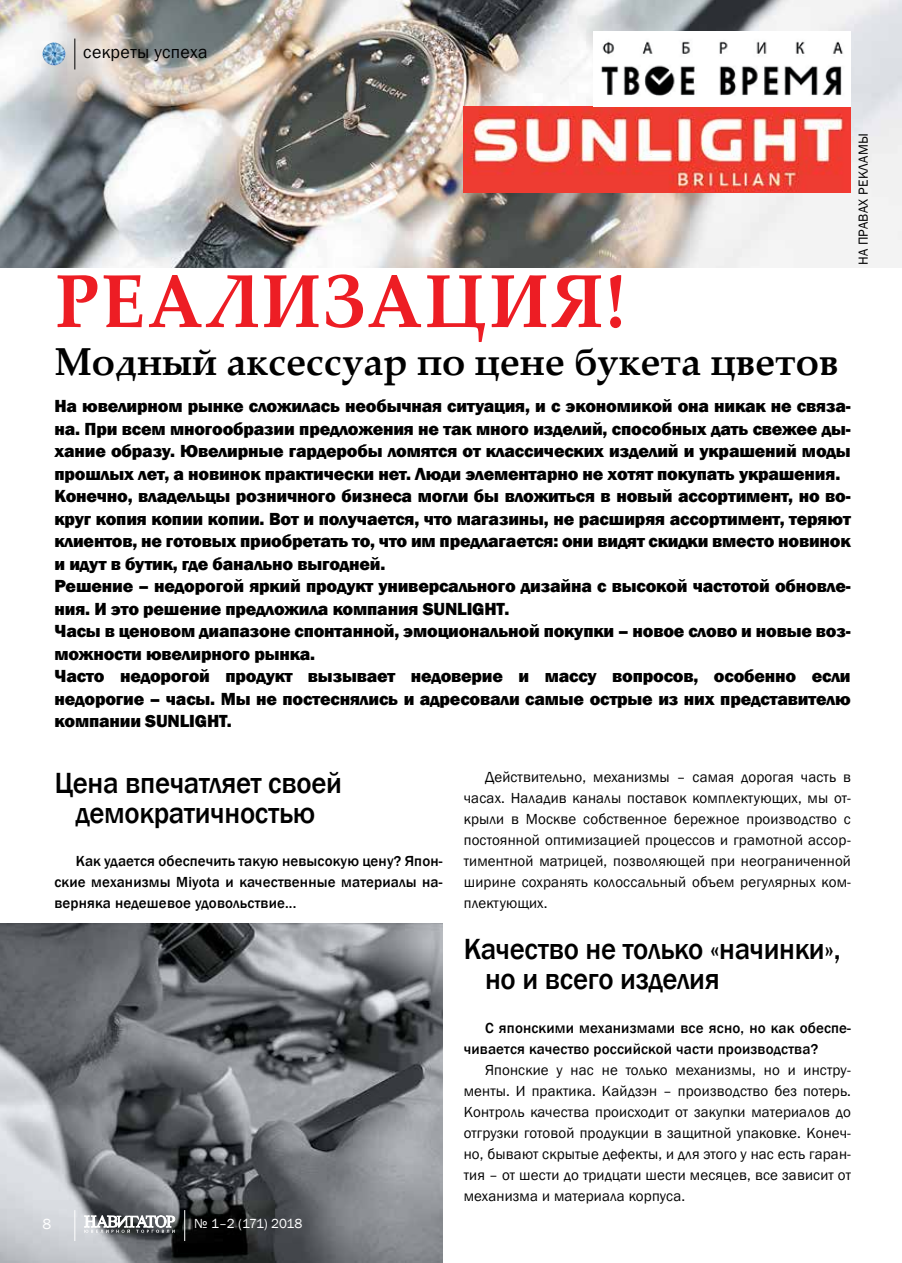
<style>
.page{position:relative;width:902px;height:1263px;background:#fff}
.page>*{position:absolute;margin:0;border:0;box-sizing:border-box;transform-origin:0 0}
.t1{font:700 75px "Palatino Linotype";letter-spacing:.03em;color:#ed1d24;scale:.96 1}
.t2{font:700 39px "Palatino Linotype";color:#000;scale:.96 1}
.t3{font:500 30px/30px "Franklin Gothic";letter-spacing:-.01em;color:#000;scale:.96 1}
.t4{font:800 18px/22.5px "Franklin Gothic";letter-spacing:-.01em;color:#000}
.t5{font:18px "Franklin Gothic";letter-spacing:.02em;color:#000}
.t6{font:15px/21px "Franklin Gothic";letter-spacing:.01em;color:#000;text-align:justify}
.t7{font:500 15px/21px "Franklin Gothic";letter-spacing:.01em;color:#000}
.t8{font:15px "Franklin Gothic";color:#fff}
.t9{font:13.5px "Franklin Gothic";letter-spacing:.02em;color:#000}
.t10{font:13.5px "Franklin Gothic";letter-spacing:-.035em;color:#fff}
</style>
<div class="page">
<img style="left:0;top:923px;width:442px;height:340px">
<hr style="left:901px;top:0;width:1px;height:174px;background:#ed1d24">
<svg style="left:84px;top:1215px;width:91px;height:18px"></svg>
<hr style="left:184px;top:1210px;width:1px;height:31px;background:#fff">
<hr style="left:74px;top:1210px;width:1px;height:31px;background:#fff">
<img style="left:0;top:0;width:901px;height:268px">
<img style="left:43px;top:43px;width:22px;height:22px;border-radius:11px">
<hr style="left:74px;top:39px;width:1px;height:30px;background:#000">
<img style="left:463px;top:107px;width:387px;height:86px">
<img style="left:593px;top:32px;width:257px;height:75px">
<p class="t5" style="left:83px;top:41px;width:126px">секреты успеха</p>
<p class="t9" style="left:854px;top:265px;width:134px;rotate:-90deg">На правах реклам ы</p>
<h1 class="t1" style="left:55px;top:248px;width:595px">РЕАЛИЗАЦИЯ!</h1>
<h2 class="t2" style="left:54px;top:334px;width:818px">Модный аксессуар по цене букета цветов</h2>
<p class="t4" style="left:54px;top:395px;width:797px">На ювелирном рынке сложилась необычная ситуация, и с экономикой она никак не связа&shy;на. При всем многообразии предложения не так много изделий, способных дать свежее ды&shy;хание образу. Ювелирные гардеробы ломятся от классических изделий и украшений моды прошлых лет, а новинок практически нет. Люди элементарно не хотят покупать украшения.<br>Конечно, владельцы розничного бизнеса могли бы вложиться в новый ассортимент, но во&shy;круг копия копии копии. Вот и получается, что магазины, не расширяя ассортимент, теряют клиентов, не готовых приобретать то, что им предлагается: они видят скидки вместо новинок и идут в бутик, где банально выгодней.<br>Решение – недорогой яркий продукт универсального дизайна с высокой частотой обновле&shy;ния. И это решение предложила компания SUNLIGHT.<br>Часы в ценовом диапазоне спонтанной, эмоциональной покупки – новое слово и новые воз&shy;можности ювелирного рынка.<br>Часто недорогой продукт вызывает недоверие и массу вопросов, особенно если недорогие – часы. Мы не постеснялись и адресовали самые острые из них представителю компании SUNLIGHT.</p>
<h3 class="t3" style="left:54px;top:768px;width:301px;text-align:center">Цена впечатляет своей демократичностью</h3>
<p class="t7" style="left:54px;top:851px;width:389px;text-align:justify;text-indent:21px">Как удается обеспечить такую невысокую цену? Япон&shy;ские механизмы Miyota и качественные материалы на&shy;верняка недешевое удовольствие...</p>
<p class="t8" style="left:43px;top:1214px;width:10px">8</p>
<p class="t10" style="left:194px;top:1215px;width:110px">№ 1–2 (171) 2018</p>
<p class="t6" style="left:463px;top:767px;width:388px;text-indent:21px">Действительно, механизмы – самая дорогая часть в часах. Наладив каналы поставок комплектующих, мы от&shy;крыли в Москве собственное бережное производство с постоянной оптимизацией процессов и грамотной ассор&shy;тиментной матрицей, позволяющей при неограниченной ширине сохранять колоссальный объем регулярных ком&shy;плектующих.</p>
<h3 class="t3" style="left:485px;top:935px;width:372px;text-indent:-21px">Качество не только «начинки», но и всего изделия</h3>
<p class="t7" style="left:463px;top:1017px;width:388px;text-indent:21px">С японскими механизмами все ясно, но как обеспе&shy;чивается качество российской части производства?</p>
<p class="t6" style="left:463px;top:1060px;width:388px;text-indent:21px">Японские у нас не только механизмы, но и инстру&shy;менты. И практика. Кайдзэн – производство без потерь.<br>Контроль качества происходит от закупки материалов до отгрузки готовой продукции в защитной упаковке. Конеч&shy;но, бывают скрытые дефекты, и для этого у нас есть гаран&shy;тия – от шести до тридцати шести месяцев, все зависит от механизма и материала корпуса.</p>
</div>
